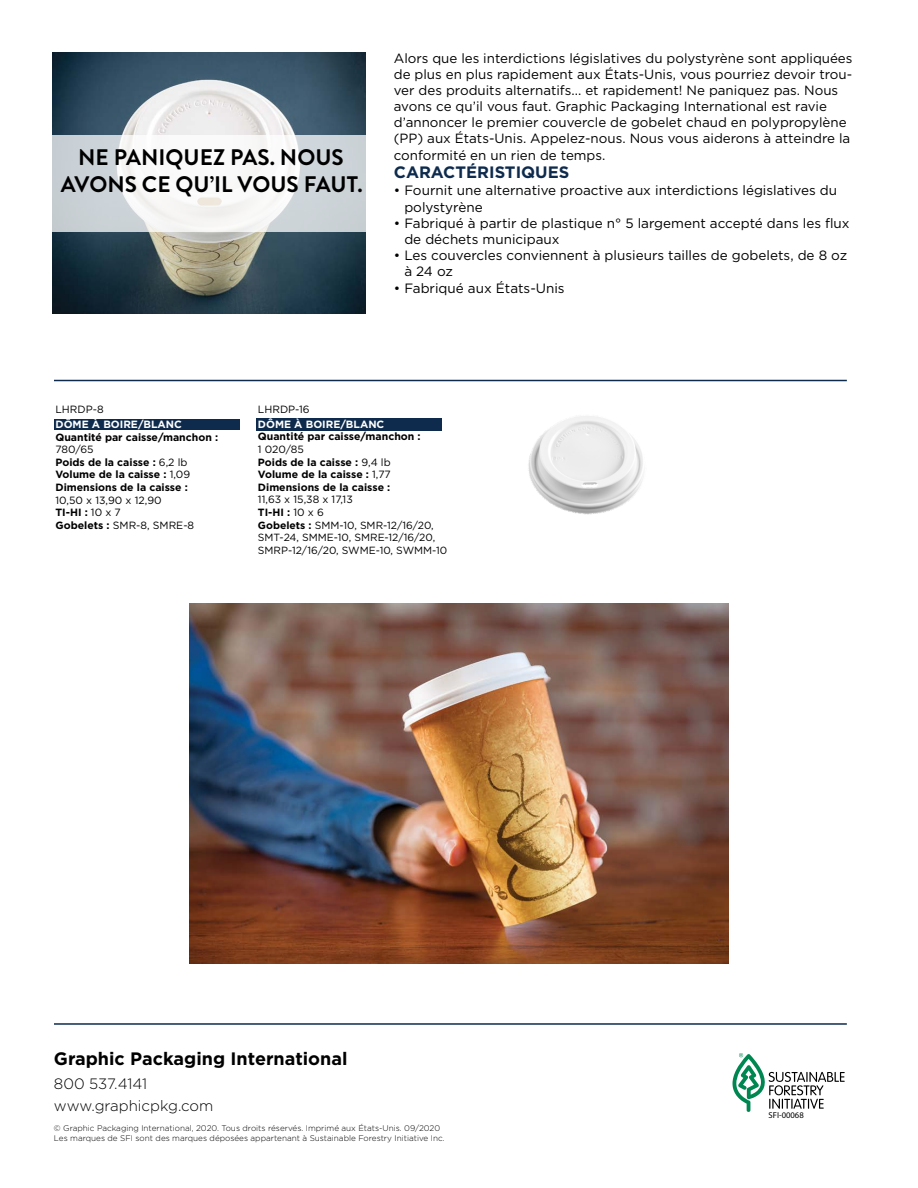
<style>
.page{position:relative;width:918px;height:1188px;background:#fff}
.page>*{position:absolute;margin:0;border:0;box-sizing:border-box;transform-origin:0 0}
.Paragraph_Style3{font:700 22.5px/27px "Brandon Grotesque";color:#000;text-align:center}
.Paragraph_Style12{font:700 18px "Gotham";color:#000}
.Paragraph_Style7{font:700 16.5px "Gotham";color:#0e2b4d}
.Paragraph_Style13{font:300 15px "Gotham";color:#000}
.Paragraph_Style7-2{font:300 15px "Gotham";letter-spacing:-.005em;color:#000}
.Paragraph_Style8{font:13.5px/16.2px "Gotham";color:#000}
.Paragraph_Style9{font:13.5px/16.2px "Gotham";color:#000}
.Paragraph_Style1{font:13.5px "Gotham";color:#000}
.Paragraph_Style6{font:13.35px/16px "Gotham";color:#000}
.Paragraph_Style10{font:700 10.5px/12.6px "Gotham";color:#000}
.Paragraph_Style4{font:700 10.5px/12.6px "Gotham";color:#000}
.Paragraph_Style5{font:700 10.5px/12.6px "Gotham";color:#000}
.Paragraph_Style11{font:700 10.5px/12.6px "Gotham";color:#000}
.Paragraph_Style1-2{font:10.5px "Gotham";color:#000}
.Paragraph_Style2{font:700 10.5px "Gotham";color:#fff}
.Paragraph_Style4-2{font:700 10.5px "Gotham";color:#fff}
.Paragraph_Style7-3{font:10.35px/12.5px "Gotham";color:#000}
.Paragraph_Style1-3{font:8.55px "Myriad Pro";color:#000}
.Paragraph_Style1-4{font:300 8.25px "Gotham";color:#000}
.s1{font-weight:400}
.s2{font-weight:700}
</style>
<div class="page">
<svg style="left:733px;top:1053px;width:112px;height:59px"></svg>
<hr style="left:54px;top:1023px;width:793px;height:2px;background:#0e2b4d">
<div style="left:54px;top:419px;width:186px;height:11px;background:#0e2b4d"></div>
<img style="left:52px;top:52px;width:313px;height:262px">
<svg style="left:52px;top:135px;width:314px;height:96px"></svg>
<hr style="left:54px;top:380px;width:793px;height:1px;background:#0e2b4d">
<img style="left:528px;top:416px;width:115px;height:99px">
<img style="left:189px;top:604px;width:540px;height:360px">
<div style="left:256px;top:418px;width:186px;height:12px;background:#0e2b4d"></div>
<p class="Paragraph_Style3" style="left:61px;top:144px;width:303px">NE PANIQUEZ PAS. NOUS<br>AVONS CE QU’IL VOUS FAUT.</p>
<p class="Paragraph_Style6" style="left:394px;top:50px;width:460px">Alors que les interdictions législatives du polystyrène sont appliquées de plus en plus rapidement aux États-Unis, vous pourriez devoir trou&shy;ver des produits alternatifs... et rapidement! Ne paniquez pas. Nous avons ce qu’il vous faut. Graphic Packaging International est ravie d’annoncer le premier couvercle de gobelet chaud en polypropylène (PP) aux États-Unis. Appelez-nous. Nous vous aiderons à atteindre la conformité en un rien de temps.</p>
<p class="Paragraph_Style7" style="left:394px;top:161px;width:177px">CARACTÉRISTIQUES</p>
<p class="Paragraph_Style8" style="left:404px;top:182px;width:434px;text-indent:-11px">• Fournit une alternative proactive aux interdictions législatives du polystyrène</p>
<p class="Paragraph_Style9" style="left:404px;top:215px;width:447px;text-indent:-10px">• Fabriqué à partir de plastique n° 5 largement accepté dans les flux de déchets municipaux</p>
<p class="Paragraph_Style8" style="left:404px;top:247px;width:444px;text-indent:-11px">• Les couvercles conviennent à plusieurs tailles de gobelets, de 8 oz à 24 oz</p>
<p class="Paragraph_Style1" style="left:394px;top:279px;width:172px">• Fabriqué aux États-Unis</p>
<p class="Paragraph_Style1-2" style="left:55px;top:403px;width:50px">LHRDP-8</p>
<p class="Paragraph_Style4-2" style="left:55px;top:417px;width:128px">DÔME À BOIRE/BLANC</p>
<p class="Paragraph_Style4" style="left:55px;top:431px;width:164px">Quantité par caisse/manchon :<br><span class="s1">780/65</span></p>
<p class="Paragraph_Style4" style="left:55px;top:456px;width:134px">Poids de la caisse : <span class="s1">6,2 lb</span></p>
<p class="Paragraph_Style4" style="left:55px;top:468px;width:136px">Volume de la caisse : <span class="s1">1,09</span></p>
<p class="Paragraph_Style5" style="left:55px;top:481px;width:134px">Dimensions de la caisse :<br><span class="s1">10,50 x 13,90 x 12,90</span></p>
<p class="Paragraph_Style5" style="left:55px;top:506px;width:67px">TI-HI : <span class="s1">10 x 7</span></p>
<p class="Paragraph_Style1-2" style="left:55px;top:518px;width:140px"><span class="s2">Gobelets :</span> SMR-8, SMRE-8</p>
<p class="Paragraph_Style1-2" style="left:258px;top:403px;width:53px">LHRDP-16</p>
<p class="Paragraph_Style2" style="left:258px;top:417px;width:128px">DÔME À BOIRE/BLANC</p>
<p class="Paragraph_Style10" style="left:258px;top:430px;width:164px">Quantité par caisse/manchon :<br><span class="s1">1 020/85</span></p>
<p class="Paragraph_Style10" style="left:258px;top:456px;width:134px">Poids de la caisse : <span class="s1">9,4 lb</span></p>
<p class="Paragraph_Style10" style="left:258px;top:468px;width:134px">Volume de la caisse : <span class="s1">1,77</span></p>
<p class="Paragraph_Style11" style="left:258px;top:481px;width:134px">Dimensions de la caisse :<br><span class="s1">11,63 x 15,38 x 17,13</span></p>
<p class="Paragraph_Style11" style="left:258px;top:506px;width:67px">TI-HI : <span class="s1">10 x 6</span></p>
<p class="Paragraph_Style7-3" style="left:258px;top:518px;width:191px"><span class="s2">Gobelets :</span> SMM-10, SMR-12/16/20,<br>SMT-24, SMME-10, SMRE-12/16/20,<br>SMRP-12/16/20, SWME-10, SWMM-10</p>
<p class="Paragraph_Style12" style="left:54px;top:1047px;width:295px">Graphic Packaging International</p>
<p class="Paragraph_Style7-2" style="left:54px;top:1074px;width:95px">800 537.4141</p>
<p class="Paragraph_Style13" style="left:54px;top:1096px;width:161px">www.graphicpkg.com</p>
<p class="Paragraph_Style1-4" style="left:54px;top:1123px;width:388px">© Graphic Packaging International, 2020. Tous droits réservés. Imprimé aux États-Unis. 09/2020</p>
<p class="Paragraph_Style1-4" style="left:54px;top:1133px;width:392px">Les marques de SFI sont des marques déposées appartenant à Sustainable Forestry Initiative Inc.</p>
<p class="Paragraph_Style1-3" style="left:769px;top:1110px;width:37px">SFI-00068</p>
</div>
